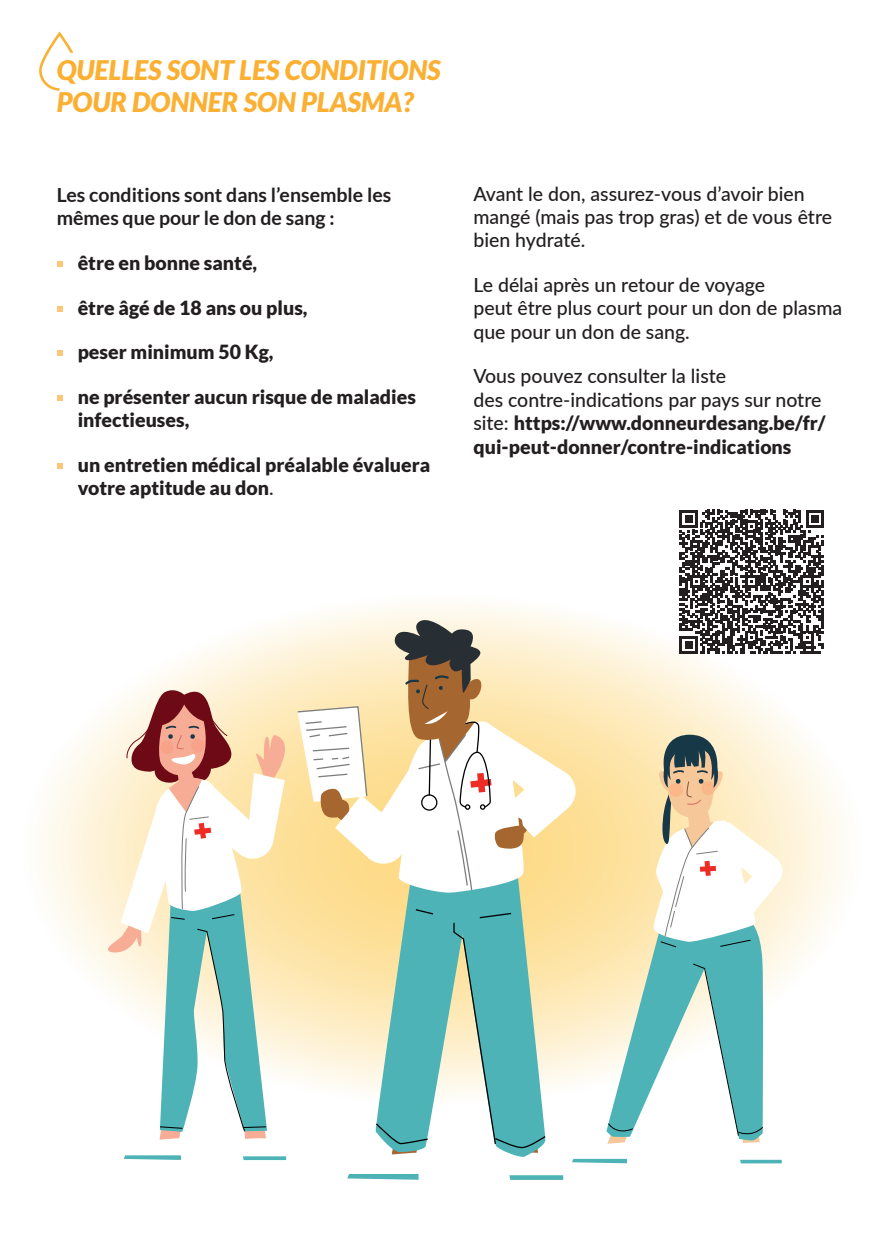
<style>
.page{position:relative;width:893px;height:1259px;background:#fff}
.page>*{position:absolute;margin:0;border:0;box-sizing:border-box;transform-origin:0 0}
.t1{font:italic 900 27px/32.4px "Lato";color:#fbb033}
.t2{font:500 19.5px/23.4px "Lato";color:#231f20}
.t3{font:900 19.5px/23.4px "Lato";color:#231f20}
.t4{font:700 19.5px/23.4px "Lato";color:#231f20}
.s1{font-weight:500}
.s2{font-weight:900}
</style>
<div class="page">
<svg style="left:21px;top:593px;width:842px;height:513px"></svg>
<svg style="left:107px;top:682px;width:179px;height:478px"></svg>
<svg style="left:57px;top:261px;width:5px;height:6px"></svg>
<svg style="left:57px;top:306px;width:5px;height:5px"></svg>
<svg style="left:57px;top:350px;width:5px;height:6px"></svg>
<svg style="left:57px;top:395px;width:5px;height:6px"></svg>
<svg style="left:57px;top:463px;width:5px;height:6px"></svg>
<svg style="left:39px;top:31px;width:34px;height:60px"></svg>
<div style="left:509px;top:1175px;width:54px;height:5px;background:#5db9bc"></div>
<svg style="left:296px;top:510px;width:527px;height:669px"></svg>
<h1 class="t1" style="left:57px;top:54px;width:385px">QUELLES SONT LES CONDITIONS<br>POUR DONNER SON PLASMA?</h1>
<p class="t4" style="left:57px;top:183px;width:336px">Les conditions sont dans l’ensemble les mêmes que pour le don de sang :</p>
<p class="t3" style="left:78px;top:251px;width:181px">être en bonne santé,</p>
<p class="t3" style="left:78px;top:295px;width:231px">être âgé de 18 ans ou plus,</p>
<p class="t3" style="left:78px;top:340px;width:197px">peser minimum 50 Kg,</p>
<p class="t3" style="left:78px;top:385px;width:340px">ne présenter aucun risque de maladies infectieuses,</p>
<p class="t3" style="left:78px;top:453px;width:354px">un entretien médical préalable évaluera votre aptitude au don<span class="s1">.</span></p>
<p class="t2" style="left:473px;top:181px;width:360px">Avant le don, assurez-vous d’avoir bien mangé (mais pas trop gras) et de vous être bien hydraté.</p>
<p class="t2" style="left:473px;top:272px;width:370px">Le délai après un retour de voyage<br>peut être plus court pour un don de plasma que pour un don de sang.</p>
<p class="t2" style="left:473px;top:364px;width:354px">Vous pouvez consulter la liste<br>des contre-indications par pays sur notre site: <span class="s2">https://www.donneurdesang.be/fr/ qui-peut-donner/contre-indications</span></p>
</div>
